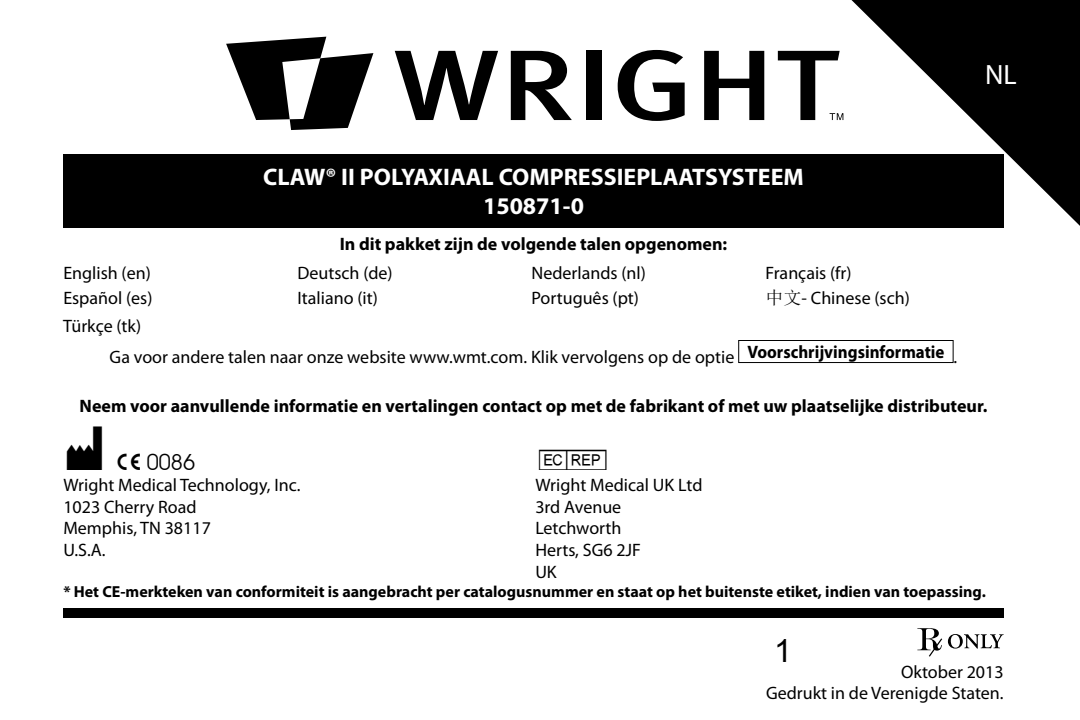
<style>
.page{position:relative;width:1080px;height:720px;background:#fff}
.page>*{position:absolute;margin:0;border:0;box-sizing:border-box;transform-origin:0 0}
.t1{font:48px "mdd en 980";color:#000}
.t2{font:32px "Arial";color:#000}
.t3{font:28px "Myriad Pro";color:#fff}
.t4{font:700 24px/28.8px "Myriad Pro";color:#fff;text-align:center}
.t5{font:18px/21.6px "Myriad Pro";color:#000}
.t6{font:700 18px "Myriad Pro";color:#000}
.t7{font:18px "mdd en 980";color:#000}
.t8{font:700 16px "Myriad Pro";color:#000}
.s1{font-family:"Sim Sun"}
</style>
<div class="page">
<svg style="left:851px;top:0;width:229px;height:226px;fill:#000"></svg>
<div style="left:63px;top:154px;width:941px;height:74px;background:#000"></div>
<div style="left:738px;top:340px;width:216px;height:23px;border:1px solid #000"></div>
<div style="left:63px;top:608px;width:941px;height:10px;background:#000"></div>
<svg style="left:917px;top:628px;width:25px;height:29px"></svg>
<svg style="left:948px;top:634px;width:56px;height:15px"></svg>
<svg style="left:395px;top:51px;width:103px;height:69px"></svg>
<svg style="left:511px;top:51px;width:61px;height:69px"></svg>
<div style="left:586px;top:51px;width:15px;height:69px;background:#000"></div>
<svg style="left:618px;top:50px;width:67px;height:71px"></svg>
<svg style="left:704px;top:51px;width:60px;height:69px"></svg>
<svg style="left:226px;top:37px;width:147px;height:93px"></svg>
<svg style="left:778px;top:51px;width:65px;height:69px"></svg>
<h3 class="t4" style="left:263px;top:162px;width:542px">CLAW® II POLYAXIAAL COMPRESSIEPLAATSYSTEEM<br>150871-0</h3>
<p class="t6" style="left:340px;top:232px;width:389px">In dit pakket zijn de volgende talen opgenomen:</p>
<h3 class="t3" style="left:985px;top:58px;width:33px">NL</h3>
<p class="t5" style="left:63px;top:262px;width:89px">English (en)</p>
<p class="t5" style="left:297px;top:262px;width:97px">Deutsch (de)</p>
<p class="t5" style="left:531px;top:262px;width:116px">Nederlands (nl)</p>
<p class="t5" style="left:766px;top:262px;width:88px">Français (fr)</p>
<p class="t5" style="left:63px;top:287px;width:91px">Español (es)</p>
<p class="t5" style="left:297px;top:287px;width:82px">Italiano (it)</p>
<p class="t5" style="left:531px;top:287px;width:109px">Português (pt)</p>
<p class="t5" style="left:766px;top:287px;width:146px"><span class="s1">中文</span>- Chinese (sch)</p>
<p class="t5" style="left:110px;top:309px;width:849px;line-height:31.6px;text-indent:-46px">Türkçe (tk)<br>Ga voor andere talen naar onze website www.wmt.com. Klik vervolgens op de optie <sup>Voorschrijvingsinformatie</sup> .</p>
<p class="t6" style="left:80px;top:394px;width:909px">Neem voor aanvullende informatie en vertalingen contact op met de fabrikant of met uw plaatselijke distributeur.</p>
<h1 class="t1" style="left:63px;top:425px;width:41px">M</h1>
<p class="t7" style="left:117px;top:453px;width:80px">C 0086</p>
<p class="t5" style="left:63px;top:474px;width:239px">Wright Medical Technology, Inc.</p>
<h1 class="t1" style="left:535px;top:425px;width:74px">P</h1>
<p class="t5" style="left:535px;top:474px;width:169px">Wright Medical UK Ltd</p>
<p class="t5" style="left:63px;top:496px;width:135px">1023 Cherry Road</p>
<p class="t5" style="left:535px;top:496px;width:87px">3rd Avenue</p>
<p class="t5" style="left:63px;top:517px;width:149px">Memphis, TN 38117</p>
<p class="t5" style="left:535px;top:517px;width:88px">Letchworth</p>
<p class="t5" style="left:63px;top:539px;width:44px">U.S.A.</p>
<p class="t5" style="left:535px;top:539px;width:107px">Herts, SG6 2JF<br>UK</p>
<p class="t8" style="left:63px;top:581px;width:924px">* Het CE-merkteken van conformiteit is aangebracht per catalogusnummer en staat op het buitenste etiket, indien van toepassing.</p>
<h2 class="t2" style="left:774px;top:630px;width:19px">1</h2>
<p class="t5" style="left:766px;top:661px;width:239px;text-align:right">Oktober 2013<br>Gedrukt in de Verenigde Staten.</p>
</div>
